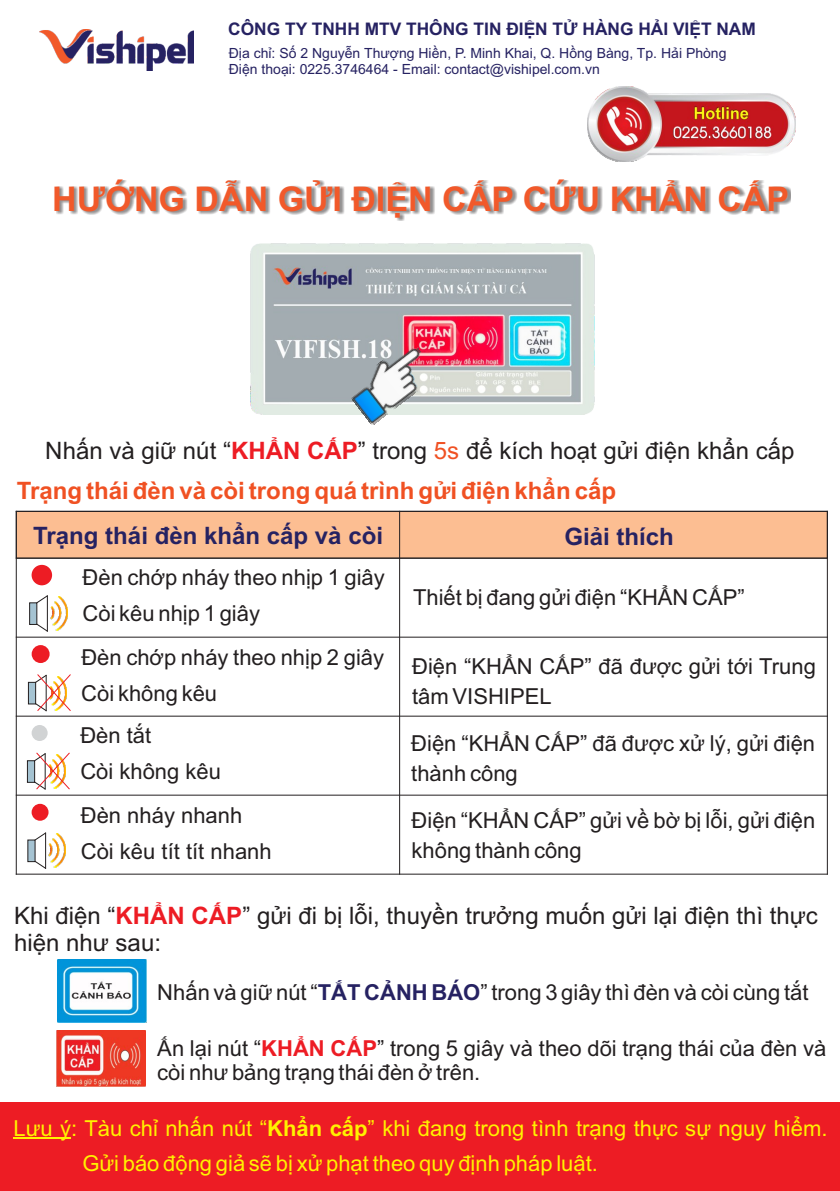
<style>
.page{position:relative;width:840px;height:1191px;background:#fff}
.page>*{position:absolute;margin:0;border:0;box-sizing:border-box;transform-origin:0 0}
.t1{font:700 34px "Arial";color:#f1592a}
.t2{font:700 24px/40.2px "Arial";color:#f05123}
.t3{font:24px/26.8px "Arial";color:#231f20}
.t4{font:700 24px "Arial";color:#262262}
.t5{font:22px/36px "Arial";color:#231f20}
.t6{font:22px/35.2px "Arial";color:#fff200}
.t7{font:700 17.4px "Arial";color:#262262}
.t8{font:14px/15.6px "Arial";color:#262262}
.s1{font-weight:400;color:#231f20}
.s2{color:#ed1c24}
.s3{font-weight:400}
.s4{font-weight:700;color:#ed1c24}
.s5{font-weight:700;color:#262262}
.s6{font-weight:700}
</style>
<div class="page">
<img style="left:250px;top:244px;width:343px;height:171px">
<div style="left:0;top:1102px;width:839px;height:89px;background:#ed1c24"></div>
<div style="left:15px;top:510px;width:812px;height:49px;background:#fcbe92"></div>
<div style="left:56px;top:180px;width:734px;height:41px;background:#231f20;opacity:.49"></div>
<img style="left:345px;top:339px;width:93px;height:86px">
<hr style="left:16px;top:511px;width:1px;height:363px;background:#231f20">
<hr style="left:399px;top:511px;width:1px;height:363px;background:#231f20">
<hr style="left:826px;top:511px;width:1px;height:363px;background:#231f20">
<hr style="left:16px;top:873px;width:811px;height:1px;background:#231f20">
<hr style="left:16px;top:794px;width:811px;height:1px;background:#231f20">
<hr style="left:16px;top:715px;width:811px;height:1px;background:#231f20">
<hr style="left:16px;top:636px;width:811px;height:1px;background:#231f20">
<hr style="left:16px;top:557px;width:811px;height:1px;background:#231f20">
<hr style="left:16px;top:511px;width:811px;height:1px;background:#231f20">
<div style="left:32px;top:565px;width:20px;height:20px;background:#ed1c24;border-radius:50%"></div>
<svg style="left:29px;top:595px;width:19px;height:37px"></svg>
<img style="left:51px;top:596px;width:16px;height:34px">
<div style="left:32px;top:645px;width:18px;height:18px;background:#ed1c24;border-radius:50%"></div>
<svg style="left:27px;top:674px;width:44px;height:38px"></svg>
<div style="left:32px;top:725px;width:16px;height:16px;background:#d1d3d4;border-radius:50%"></div>
<svg style="left:26px;top:752px;width:44px;height:38px"></svg>
<div style="left:32px;top:804px;width:16px;height:16px;background:#ed1c24;border-radius:50%"></div>
<svg style="left:27px;top:832px;width:20px;height:37px"></svg>
<img style="left:49px;top:833px;width:17px;height:35px">
<img style="left:58px;top:959px;width:88px;height:63px">
<img style="left:57px;top:1030px;width:88px;height:57px">
<hr style="left:14px;top:1137px;width:57px;height:1px;background:#fff200">
<img style="left:587px;top:87px;width:208px;height:74px">
<img style="left:39px;top:29px;width:154px;height:42px">
<p class="t7" style="left:228px;top:22px;width:529px">CÔNG TY TNHH MTV THÔNG TIN ĐIỆN TỬ HÀNG HẢI VIỆT NAM</p>
<p class="t8" style="left:229px;top:47px;width:499px">Địa chỉ: Số 2 Nguyễn Thượng Hiền, P. Minh Khai, Q. Hồng Bàng, Tp. Hải Phòng<br>Điện thoại: 0225.3746464 - Email: contact@vishipel.com.vn</p>
<h1 class="t1" style="left:52px;top:187px;width:738px">HƯỚNG DẪN GỬI ĐIỆN CẤP CỨU KHẨN CẤP</h1>
<p class="t2" style="left:17px;top:432px;width:779px;text-indent:29px"><span class="s1">Nhấn và giữ nút “</span><span class="s2">KHẨN CẤP</span><span class="s1">” trong</span> <span class="s3">5s</span> <span class="s1">để kích hoạt gửi điện khẩn cấp<br></span>Trạng thái đèn và còi trong quá trình gửi điện khẩn cấp</p>
<p class="t4" style="left:33px;top:526px;width:351px">Trạng thái đèn khẩn cấp và còi</p>
<p class="t4" style="left:564px;top:528px;width:111px">Giải thích</p>
<p class="t5" style="left:413px;top:581px;width:333px">Thiết bị đang gửi điện “KHẨN CẤP”</p>
<p class="t5" style="left:81px;top:641px;width:304px">Đèn chớp nháy theo nhịp 2 giây<br>Còi không kêu</p>
<p class="t5" style="left:412px;top:653px;width:405px;line-height:30px">Điện “KHẨN CẤP” đã được gửi tới Trung tâm VISHIPEL</p>
<p class="t5" style="left:80px;top:719px;width:142px">Đèn tắt<br>Còi không kêu</p>
<p class="t5" style="left:411px;top:730px;width:405px;line-height:30px">Điện “KHẨN CẤP” đã được xử lý, gửi điện thành công</p>
<p class="t5" style="left:81px;top:799px;width:192px">Đèn nháy nhanh<br>Còi kêu tít tít nhanh</p>
<p class="t5" style="left:411px;top:807px;width:405px;line-height:30px">Điện “KHẨN CẤP” gửi về bờ bị lỗi, gửi điện không thành công</p>
<p class="t5" style="left:82px;top:561px;width:303px">Đèn chớp nháy theo nhịp 1 giây<br>Còi kêu nhịp 1 giây</p>
<p class="t3" style="left:14px;top:904px;width:805px">Khi điện “<span class="s4">KHẨN CẤP</span>” gửi đi bị lỗi, thuyền trưởng muốn gửi lại điện thì thực hiện như sau:</p>
<p class="t5" style="left:157px;top:976px;width:652px">Nhấn và giữ nút “<span class="s5">TẮT CẢNH BÁO</span>” trong 3 giây thì đèn và còi cùng tắt</p>
<p class="t5" style="left:157px;top:1037px;width:670px;line-height:24.6px">Ấn lại nút “<span class="s4">KHẨN CẤP</span>” trong 5 giây và theo dõi trạng thái của đèn và còi như bảng trạng thái đèn ở trên.</p>
<p class="t6" style="left:82px;top:1112px;width:746px;text-indent:-69px">Lưu ý: Tàu chỉ nhấn nút “<span class="s6">Khẩn cấp</span>” khi đang trong tình trạng thực sự nguy hiểm.<br>Gửi báo động giả sẽ bị xử phạt theo quy định pháp luật.</p>
</div>
